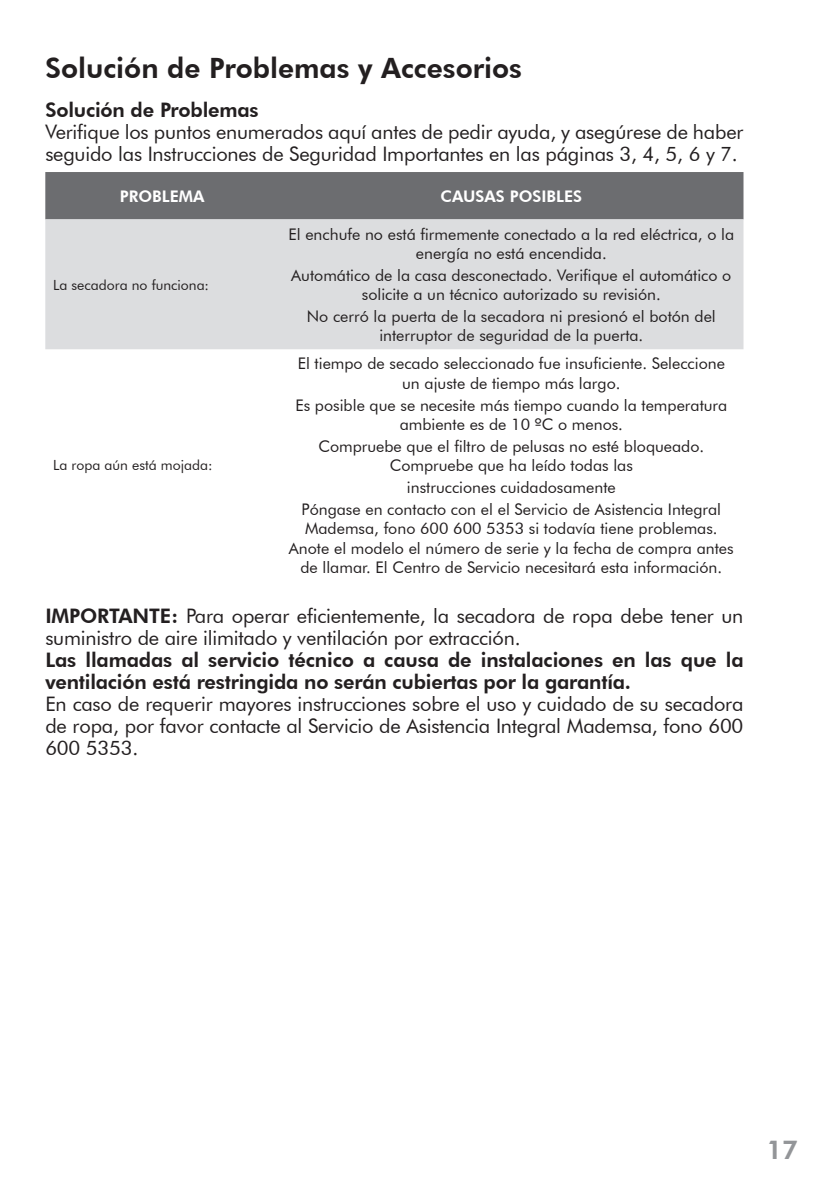
<style>
.page{position:relative;width:840px;height:1191px;background:#fff}
.page>*{position:absolute;margin:0;border:0;box-sizing:border-box;transform-origin:0 0}
.grey_box{font:800 28px "Futura BT";color:#231f20}
.t1{font:800 26px "Futura BT";color:#939598}
.grey_box-2{font:20px/22px "Futura BT";letter-spacing:-.01em;color:#231f20}
.grey_box-3{font:800 20px/22px "Futura BT";letter-spacing:-.01em;color:#231f20}
.grey_box-4{font:16px/19.2px "Futura BT";color:#231f20;text-align:center}
.grey_box-5{font:800 16px "Futura BT";color:#fff}
.grey_box-6{font:14px "Futura BT";color:#231f20}
.s1{font-weight:800}
</style>
<div class="page">
<div style="left:45px;top:172px;width:698px;height:47px;background:#6c6d70"></div>
<div style="left:45px;top:219px;width:698px;height:130px;background:#dcdddf"></div>
<p class="grey_box" style="left:45px;top:51px;width:478px">Solución de Problemas y Accesorios</p>
<p class="grey_box-3" style="left:45px;top:98px;width:215px">Solución de Problemas</p>
<p class="grey_box-2" style="left:45px;top:120px;width:699px">Verifique los puntos enumerados aquí antes de pedir ayuda, y asegúrese de haber seguido las Instrucciones de Seguridad Importantes en las páginas 3, 4, 5, 6 y 7.</p>
<p class="grey_box-5" style="left:120px;top:186px;width:86px">PROBLEMA</p>
<p class="grey_box-5" style="left:440px;top:186px;width:143px">CAUSAS POSIBLES</p>
<p class="grey_box-6" style="left:53px;top:276px;width:157px">La secadora no funciona:</p>
<p class="grey_box-6" style="left:53px;top:457px;width:161px">La ropa aún está mojada:</p>
<p class="grey_box-4" style="left:288px;top:224px;width:447px">El enchufe no está firmemente conectado a la red eléctrica, o la energía no está encendida.</p>
<p class="grey_box-4" style="left:291px;top:265px;width:441px">Automático de la casa desconectado. Verifique el automático o solicite a un técnico autorizado su revisión.</p>
<p class="grey_box-4" style="left:307px;top:307px;width:410px">No cerró la puerta de la secadora ni presionó el botón del interruptor de seguridad de la puerta.</p>
<p class="grey_box-4" style="left:297px;top:354px;width:428px">El tiempo de secado seleccionado fue insuficiente. Seleccione un ajuste de tiempo más largo.</p>
<p class="grey_box-4" style="left:295px;top:395px;width:433px">Es posible que se necesite más tiempo cuando la temperatura ambiente es de 10 ºC o menos.</p>
<p class="grey_box-4" style="left:318px;top:436px;width:387px">Compruebe que el filtro de pelusas no esté bloqueado.<br>Compruebe que ha leído todas las</p>
<p class="grey_box-4" style="left:407px;top:478px;width:210px">instrucciones cuidadosamente</p>
<p class="grey_box-4" style="left:289px;top:500px;width:446px">Póngase en contacto con el el Servicio de Asistencia Integral Mademsa, fono 600 600 5353 si todavía tiene problemas.<br>Anote el modelo el número de serie y la fecha de compra antes de llamar. El Centro de Servicio necesitará esta información.</p>
<p class="grey_box-2" style="left:45px;top:604px;width:699px"><span class="s1">IMPORTANTE:</span> Para operar eficientemente, la secadora de ropa debe tener un suministro de aire ilimitado y ventilación por extracción.</p>
<p class="grey_box-3" style="left:45px;top:648px;width:699px">Las llamadas al servicio técnico a causa de instalaciones en las que la ventilación está restringida no serán cubiertas por la garantía.</p>
<p class="grey_box-2" style="left:45px;top:692px;width:699px;text-align:justify">En caso de requerir mayores instrucciones sobre el uso y cuidado de su secadora de ropa, por favor contacte al Servicio de Asistencia Integral Mademsa, fono 600<br>600 5353.</p>
<h2 class="t1" style="left:765px;top:1134px;width:33px">17</h2>
</div>
